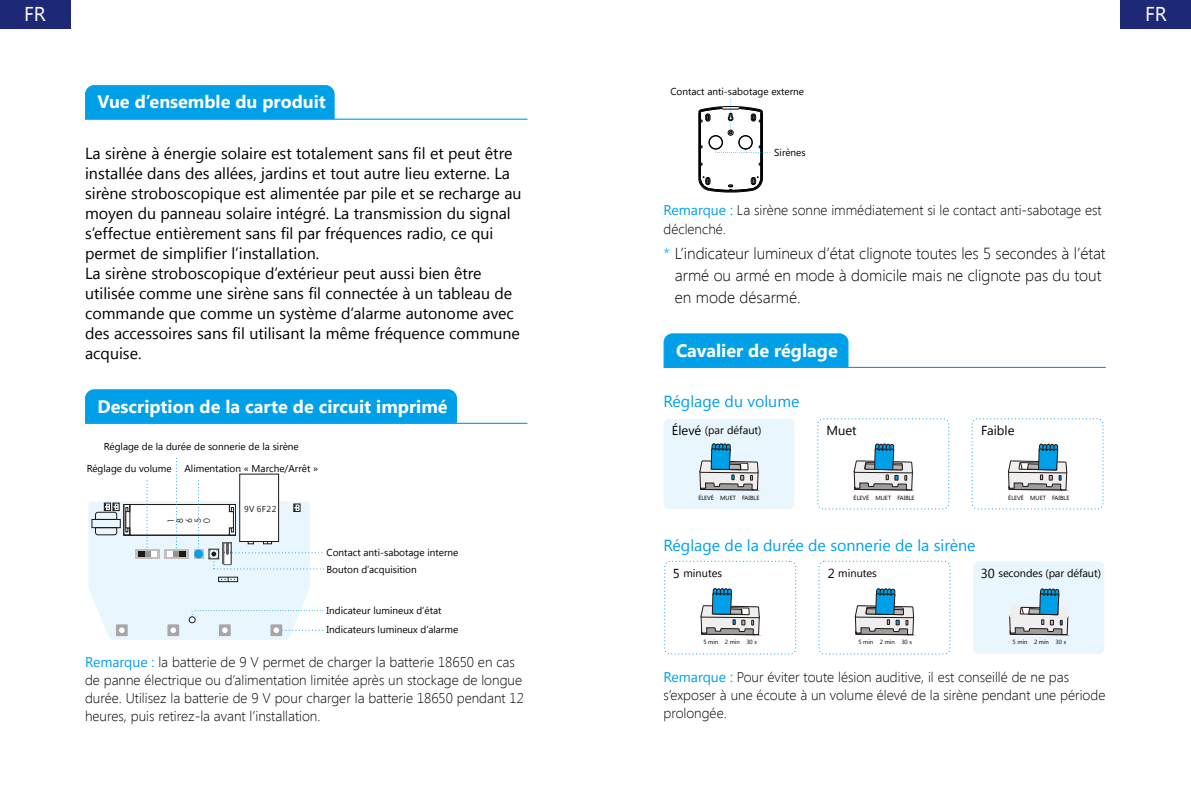
<style>
.page{position:relative;width:1191px;height:806px;background:#fff}
.page>*{position:absolute;margin:0;border:0;box-sizing:border-box;transform-origin:0 0}
.t1{font:20px "Segoe UI";color:#fff}
.t2{font:700 18px "Segoe UI";color:#fff}
.t3{font:16px/20px "Segoe UI";color:#000}
.t4{font:300 16px/22px "Segoe UI";letter-spacing:-.005em;color:#000}
.t5{font:16px "Segoe UI";color:#00a0e9}
.t6{font:300 14px/18px "Segoe UI";color:#000}
.t7{font:13px "Segoe UI";color:#000}
.t8{font:11px "Segoe UI";letter-spacing:-.01em;color:#000}
.t9{font:10px/21.4px "Segoe UI";color:#000}
.t10{font:8.6px "Segoe UI";letter-spacing:.055em;color:#1d1a16}
.t11{font:8.6px/9px "FZLTHK GBK1 0";color:#1d1a16;text-align:justify}
.t12{font:6px "Segoe UI";color:#000}
.s1{font-weight:400;color:#00a0e9}
.s2{color:#00a0e9}
.s3{font-size:13px}
</style>
<div class="page">
<div style="left:1121px;top:0;width:70px;height:28px;background:#1d2976"></div>
<div style="left:0;top:0;width:70px;height:28px;background:#1d2976"></div>
<div style="left:85px;top:85px;width:250px;height:33px;background:#00a0e9"></div>
<hr style="left:85px;top:118px;width:442px;height:2px;background:#00a0e9">
<div style="left:85px;top:389px;width:372px;height:33px;background:#00a0e9"></div>
<hr style="left:85px;top:422px;width:442px;height:1px;background:#00a0e9">
<svg style="left:88px;top:457px;width:236px;height:182px"></svg>
<svg style="left:164px;top:548px;width:24px;height:10px"></svg>
<div style="left:167px;top:550px;width:19px;height:6px;background:#fefefe"></div>
<div style="left:173px;top:550px;width:13px;height:6px;background:#959492"></div>
<div style="left:179px;top:550px;width:7px;height:6px;background:#1d1a16"></div>
<hr style="left:700px;top:112px;width:1px;height:66px;background:#040000">
<hr style="left:760px;top:112px;width:1px;height:66px;background:#040000">
<div style="left:709px;top:135px;width:13px;height:14px;border:1px solid #040000;border-radius:50%"></div>
<div style="left:709px;top:136px;width:13px;height:13px;border:1px solid #040000;border-radius:50%"></div>
<div style="left:738px;top:135px;width:14px;height:14px;border:1px solid #040000;border-radius:50%"></div>
<div style="left:739px;top:136px;width:13px;height:13px;border:1px solid #040000;border-radius:50%"></div>
<hr style="left:698px;top:112px;width:1px;height:62px;background:#040000">
<hr style="left:699px;top:112px;width:1px;height:62px;background:#040000">
<hr style="left:761px;top:112px;width:1px;height:62px;background:#040000">
<hr style="left:762px;top:112px;width:1px;height:62px;background:#040000">
<svg style="left:698px;top:99px;width:65px;height:36px"></svg>
<svg style="left:698px;top:173px;width:65px;height:19px"></svg>
<svg style="left:747px;top:145px;width:23px;height:8px"></svg>
<div style="left:663px;top:333px;width:186px;height:33px;background:#00a0e9"></div>
<hr style="left:663px;top:366px;width:443px;height:2px;background:#00a0e9">
<div style="left:663px;top:418px;width:131px;height:90px;background:#eaf6fd;border-radius:6px"></div>
<div style="left:817px;top:418px;width:132px;height:91px;border:1px dashed #00a0e9;border-radius:6px"></div>
<svg style="left:1008px;top:443px;width:59px;height:47px"></svg>
<svg style="left:699px;top:443px;width:59px;height:47px"></svg>
<svg style="left:853px;top:443px;width:59px;height:47px"></svg>
<div style="left:971px;top:418px;width:132px;height:91px;border:1px dashed #00a0e9;border-radius:6px"></div>
<div style="left:973px;top:561px;width:131px;height:92px;background:#eaf6fd;border-radius:6px"></div>
<div style="left:818px;top:560px;width:132px;height:94px;border:1px dashed #00a0e9;border-radius:6px"></div>
<div style="left:664px;top:560px;width:132px;height:94px;border:1px dashed #00a0e9;border-radius:6px"></div>
<svg style="left:700px;top:588px;width:59px;height:46px"></svg>
<svg style="left:855px;top:588px;width:59px;height:46px"></svg>
<svg style="left:1009px;top:588px;width:59px;height:46px"></svg>
<p class="t1" style="left:24px;top:0;width:23px">FR</p>
<p class="t1" style="left:1145px;top:0;width:23px">FR</p>
<p class="t2" style="left:98px;top:89px;width:230px">Vue d’ensemble du produit</p>
<p class="t3" style="left:85px;top:142px;width:438px">La sirène à énergie solaire est totalement sans fil et peut être installée dans des allées, jardins et tout autre lieu externe. La sirène stroboscopique est alimentée par pile et se recharge au moyen du panneau solaire intégré. La transmission du signal s’effectue entièrement sans fil par fréquences radio, ce qui permet de simplifier l’installation.<br>La sirène stroboscopique d’extérieur peut aussi bien être utilisée comme une sirène sans fil connectée à un tableau de commande que comme un système d’alarme autonome avec des accessoires sans fil utilisant la même fréquence commune acquise.</p>
<p class="t2" style="left:98px;top:393px;width:351px">Description de la carte de circuit imprimé</p>
<p class="t9" style="left:87px;top:435px;width:213px;text-indent:17px">Réglage de la durée de sonnerie de la sirène<br>Réglage du volume</p>
<p class="t9" style="left:184px;top:457px;width:135px">Alimentation « Marche/Arrêt »</p>
<p class="t11" style="left:166px;top:523px;width:6px;rotate:-90deg">1<br>8<br>6<br>5<br>0</p>
<p class="t10" style="left:244px;top:503px;width:34px">9V 6F22</p>
<p class="t9" style="left:326px;top:541px;width:133px">Contact anti-sabotage interne</p>
<p class="t9" style="left:326px;top:557px;width:92px">Bouton d’acquisition</p>
<p class="t9" style="left:326px;top:599px;width:133px;line-height:19.4px">Indicateur lumineux d’état<br>Indicateurs lumineux d’alarme</p>
<p class="t6" style="left:85px;top:652px;width:440px"><span class="s1">Remarque :</span> la batterie de 9 V permet de charger la batterie 18650 en cas de panne électrique ou d’alimentation limitée après un stockage de longue durée. Utilisez la batterie de 9 V pour charger la batterie 18650 pendant 12 heures, puis retirez-la avant l’installation.</p>
<p class="t9" style="left:670px;top:80px;width:135px">Contact anti-sabotage externe</p>
<p class="t9" style="left:774px;top:141px;width:33px">Sirènes</p>
<p class="t6" style="left:663px;top:201px;width:439px"><span class="s1">Remarque :</span> La sirène sonne immédiatement si le contact anti-sabotage est déclenché.</p>
<p class="t4" style="left:675px;top:241px;width:432px;text-indent:-11px"><span class="s2">*</span> L’indicateur lumineux d’état clignote toutes les 5 secondes à l’état armé ou armé en mode à domicile mais ne clignote pas du tout en mode désarmé.</p>
<p class="t2" style="left:676px;top:337px;width:163px">Cavalier de réglage</p>
<p class="t5" style="left:663px;top:390px;width:137px">Réglage du volume</p>
<p class="t8" style="left:672px;top:422px;width:91px"><span class="s3">Élevé</span> (par défaut)</p>
<p class="t7" style="left:826px;top:421px;width:32px">Muet</p>
<p class="t7" style="left:981px;top:421px;width:35px">Faible</p>
<p class="t12" style="left:698px;top:493px;width:63px">ÉLEVÉ MUET FAIBLE</p>
<p class="t12" style="left:853px;top:493px;width:63px">ÉLEVÉ MUET FAIBLE</p>
<p class="t12" style="left:1008px;top:493px;width:63px">ÉLEVÉ MUET FAIBLE</p>
<p class="t5" style="left:663px;top:533px;width:313px">Réglage de la durée de sonnerie de la sirène</p>
<p class="t8" style="left:673px;top:565px;width:51px"><span class="s3">5</span> minutes</p>
<p class="t8" style="left:827px;top:565px;width:51px"><span class="s3">2</span> minutes</p>
<p class="t8" style="left:981px;top:565px;width:122px"><span class="s3">30</span> secondes (par défaut)</p>
<p class="t12" style="left:703px;top:637px;width:55px">5 min 2 min 30 s</p>
<p class="t12" style="left:858px;top:637px;width:55px">5 min 2 min 30 s</p>
<p class="t12" style="left:1012px;top:637px;width:55px">5 min 2 min 30 s</p>
<p class="t6" style="left:663px;top:667px;width:443px"><span class="s1">Remarque :</span> Pour éviter toute lésion auditive, il est conseillé de ne pas s’exposer à une écoute à un volume élevé de la sirène pendant une période prolongée.</p>
</div>
